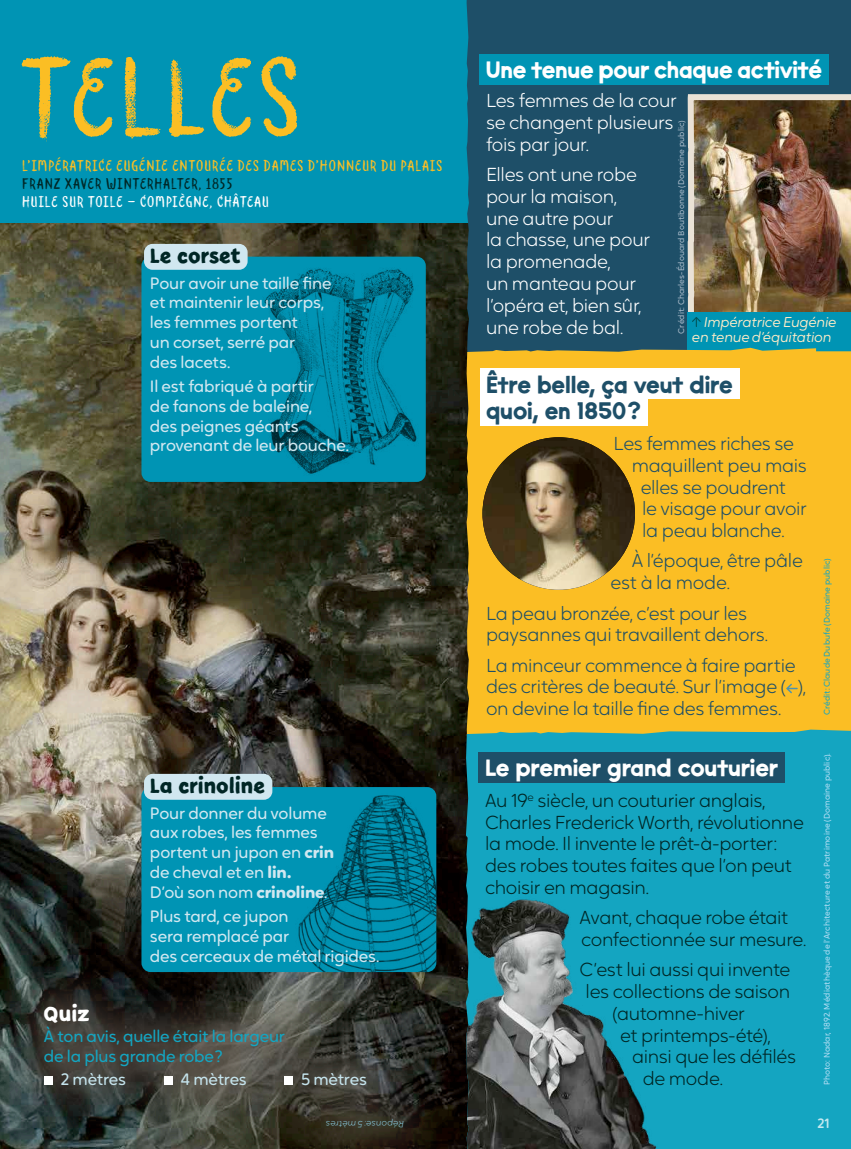
<style>
.page{position:relative;width:851px;height:1149px;background:#fff}
.page>*{position:absolute;margin:0;border:0;box-sizing:border-box;transform-origin:0 0}
.t1{font:108px "Canvas Curly Sans Combined";color:#fbbe24}
.t2{font:24px "Salad Days Campus";letter-spacing:-.01em;color:#fff}
.t3{font:24px/26.5px "Salad Days Campus";letter-spacing:-.01em;color:#1e4f68}
.t4{font:21px "Terry Junior Deluxe";letter-spacing:.01em;color:#002625}
.t5{font:21px "Terry Junior Deluxe";color:#fff}
.t6{font:300 18.75px/21.8px "Oktah Round";letter-spacing:-.02em;color:#002625}
.t7{font:300 18.75px/21.8px "Oktah Round";letter-spacing:-.015em;color:#1e4f68}
.t8{font:300 18.75px/21.8px "Oktah Round";letter-spacing:-.015em;color:#fff}
.t9{font:16.5px/19.8px "Oktah Round";letter-spacing:-.01em;color:#d0e7f0}
.t10{font:16.5px/19.8px "Oktah Round";letter-spacing:-.01em;color:#14a5c1}
.t11{font:16.5px "Oktah Round";letter-spacing:-.015em;color:#c4e2eb}
.t12{font:15px "Canvas Curly Sans Combined";letter-spacing:-.02em;color:#fbbe24}
.t13{font:15px "Canvas Curly Sans Combined";letter-spacing:-.02em;color:#fff}
.t14{font:15px "Canvas Curly Sans Combined";letter-spacing:-.02em;color:#002625}
.t15{font:italic 14.25px/15px "Oktah Round";letter-spacing:-.015em;color:#ffecc7}
.t16{font:500 13.5px "Oktah Round";color:#fff}
.t17{font:italic 300 9px "Oktah Round";letter-spacing:.01em;color:#86c5d8}
.t18{font:8.25px "Oktah Round";letter-spacing:.01em;color:#b1ddf4}
.t19{font:8.25px "Oktah Round";letter-spacing:.01em;color:#a8bac9}
.t20{font:8.25px "Oktah Round";letter-spacing:.01em;color:#14a5c1}
.s1{font-weight:700}
</style>
<div class="page">
<img style="left:0;top:222px;width:466px;height:926px">
<div style="left:0;top:0;width:524px;height:222px;background:#0094b4"></div>
<div style="left:466px;top:0;width:384px;height:347px;background:#1e4f68"></div>
<img style="left:684px;top:91px;width:166px;height:256px">
<div style="left:687px;top:312px;width:163px;height:42px;background:#0094b4"></div>
<svg style="left:692px;top:317px;width:9px;height:9px"></svg>
<div style="left:466px;top:347px;width:384px;height:382px;background:#fbbe24"></div>
<div style="left:466px;top:729px;width:384px;height:419px;background:#14a5c1"></div>
<img style="left:466px;top:843px;width:199px;height:305px">
<div style="left:479px;top:54px;width:349px;height:30px;background:#0094b4"></div>
<div style="left:478px;top:751px;width:306px;height:31px;background:#1e4f68"></div>
<div style="left:141px;top:786px;width:295px;height:185px;background:#0094b4;border-radius:9px"></div>
<img style="left:298px;top:790px;width:138px;height:169px">
<div style="left:144px;top:773px;width:128px;height:26px;background:#d0e7f0;border-radius:9px"></div>
<div style="left:141px;top:256px;width:284px;height:226px;background:#0094b4;border-radius:9px"></div>
<img style="left:247px;top:256px;width:178px;height:226px">
<div style="left:144px;top:244px;width:103px;height:26px;background:#d0e7f0;border-radius:9px"></div>
<div style="left:479px;top:368px;width:260px;height:31px;background:#fff"></div>
<div style="left:479px;top:395px;width:168px;height:30px;background:#fff"></div>
<svg style="left:784px;top:682px;width:12px;height:12px"></svg>
<img style="left:482px;top:437px;width:153px;height:152px;border-radius:76px">
<div style="left:0;top:959px;width:448px;height:189px;background:#5a5047;opacity:.75"></div>
<div style="left:44px;top:1075px;width:8px;height:9px;background:#fff"></div>
<div style="left:164px;top:1075px;width:8px;height:9px;background:#fff"></div>
<div style="left:284px;top:1075px;width:8px;height:9px;background:#fff"></div>
<h1 class="t1" style="left:17px;top:32px;width:290px">TELLES</h1>
<p class="t12" style="left:21px;top:157px;width:423px">L’IMPÉRATRICE EUGÉNIE ENTOURÉE DES DAMES D’HONNEUR DU PALAIS</p>
<p class="t14" style="left:21px;top:175px;width:213px">FRANZ XAVER WINTERHALTER, 1855</p>
<p class="t13" style="left:22px;top:193px;width:249px">HUILE SUR TOILE – COMPIÈGNE, CHÂTEAU</p>
<p class="t4" style="left:150px;top:241px;width:92px">Le corset</p>
<p class="t9" style="left:150px;top:272px;width:183px">Pour avoir une taille fine et maintenir leur corps, les femmes portent<br>un corset, serré par<br>des lacets.</p>
<p class="t9" style="left:150px;top:375px;width:200px">Il est fabriqué à partir<br>de fanons de baleine,<br>des peignes géants provenant de leur bouche.</p>
<p class="t4" style="left:150px;top:771px;width:116px">La crinoline</p>
<p class="t9" style="left:150px;top:801px;width:185px">Pour donner du volume aux robes, les femmes portent un jupon en <span class="s1">crin </span>de cheval et en <span class="s1">lin.<br></span>D’où son nom <span class="s1">crinoline</span>.</p>
<p class="t9" style="left:150px;top:905px;width:231px">Plus tard, ce jupon<br>sera remplacé par<br>des cerceaux de métal rigides.</p>
<p class="t5" style="left:44px;top:998px;width:47px">Quiz</p>
<p class="t10" style="left:44px;top:1024px;width:242px">À ton avis, quelle était la largeur de la plus grande robe?</p>
<p class="t11" style="left:61px;top:1066px;width:67px">2 mètres</p>
<p class="t11" style="left:181px;top:1066px;width:67px">4 mètres</p>
<p class="t11" style="left:301px;top:1066px;width:67px">5 mètres</p>
<p class="t17" style="left:404px;top:1129px;width:80px;rotate:-180deg">Réponse: 5 mètres</p>
<h2 class="t2" style="left:485px;top:54px;width:338px">Une tenue pour chaque activité</h2>
<p class="t8" style="left:486px;top:89px;width:192px">Les femmes de la cour se changent plusieurs fois par jour.</p>
<p class="t8" style="left:486px;top:163px;width:166px">Elles ont une robe pour la maison, une autre pour<br>la chasse, une pour la promenade,<br>un manteau pour l’opéra et, bien sûr, une robe de bal.</p>
<p class="t19" style="left:675px;top:333px;width:214px;rotate:-90deg">Crédit: Charles-Édouard Boutibonne (Domaine public)</p>
<p class="t15" style="left:691px;top:313px;width:146px;text-indent:12px">Impératrice Eugénie en tenue d’équitation</p>
<h2 class="t3" style="left:486px;top:371px;width:248px">Être belle, ça veut dire quoi, en 1850?</h2>
<p class="t7" style="left:613px;top:431px;width:182px">Les femmes riches se</p>
<p class="t7" style="left:631px;top:453px;width:177px">maquillent peu mais</p>
<p class="t7" style="left:640px;top:475px;width:147px">elles se poudrent</p>
<p class="t7" style="left:642px;top:497px;width:166px">le visage pour avoir</p>
<p class="t7" style="left:642px;top:518px;width:144px">la peau blanche.</p>
<p class="t7" style="left:610px;top:549px;width:194px;text-indent:21px">À l’époque, être pâle est à la mode.</p>
<p class="t7" style="left:486px;top:601px;width:283px">La peau bronzée, c’est pour les paysannes qui travaillent dehors.</p>
<p class="t7" style="left:486px;top:653px;width:321px">La minceur commence à faire partie des critères de beauté. Sur l’image ( ), on devine la taille fine des femmes.</p>
<p class="t20" style="left:820px;top:714px;width:158px;rotate:-90deg">Crédit: Claude Dubufe (Domaine public)</p>
<h2 class="t2" style="left:485px;top:752px;width:294px">Le premier grand couturier</h2>
<p class="t6" style="left:485px;top:788px;width:320px">Au 19<sup>e</sup> siècle, un couturier anglais, Charles Frederick Worth, révolutionne la mode. Il invente le prêt-à-porter: des robes toutes faites que l’on peut choisir en magasin.</p>
<p class="t6" style="left:579px;top:905px;width:228px">Avant, chaque robe était confectionnée sur mesure.</p>
<p class="t6" style="left:579px;top:957px;width:212px">C’est lui aussi qui invente</p>
<p class="t6" style="left:585px;top:979px;width:206px">les collections de saison</p>
<p class="t6" style="left:612px;top:1001px;width:134px">(automne-hiver</p>
<p class="t6" style="left:620px;top:1022px;width:152px">et printemps-été),</p>
<p class="t6" style="left:632px;top:1044px;width:165px">ainsi que les défilés</p>
<p class="t6" style="left:642px;top:1066px;width:82px">de mode.</p>
<p class="t18" style="left:820px;top:1084px;width:333px;rotate:-90deg">Photo: Nadar, 1892. Médiathèque de l’Architecture et du Patrimoine (Domaine public).</p>
<p class="t16" style="left:817px;top:1112px;width:14px">21</p>
</div>
